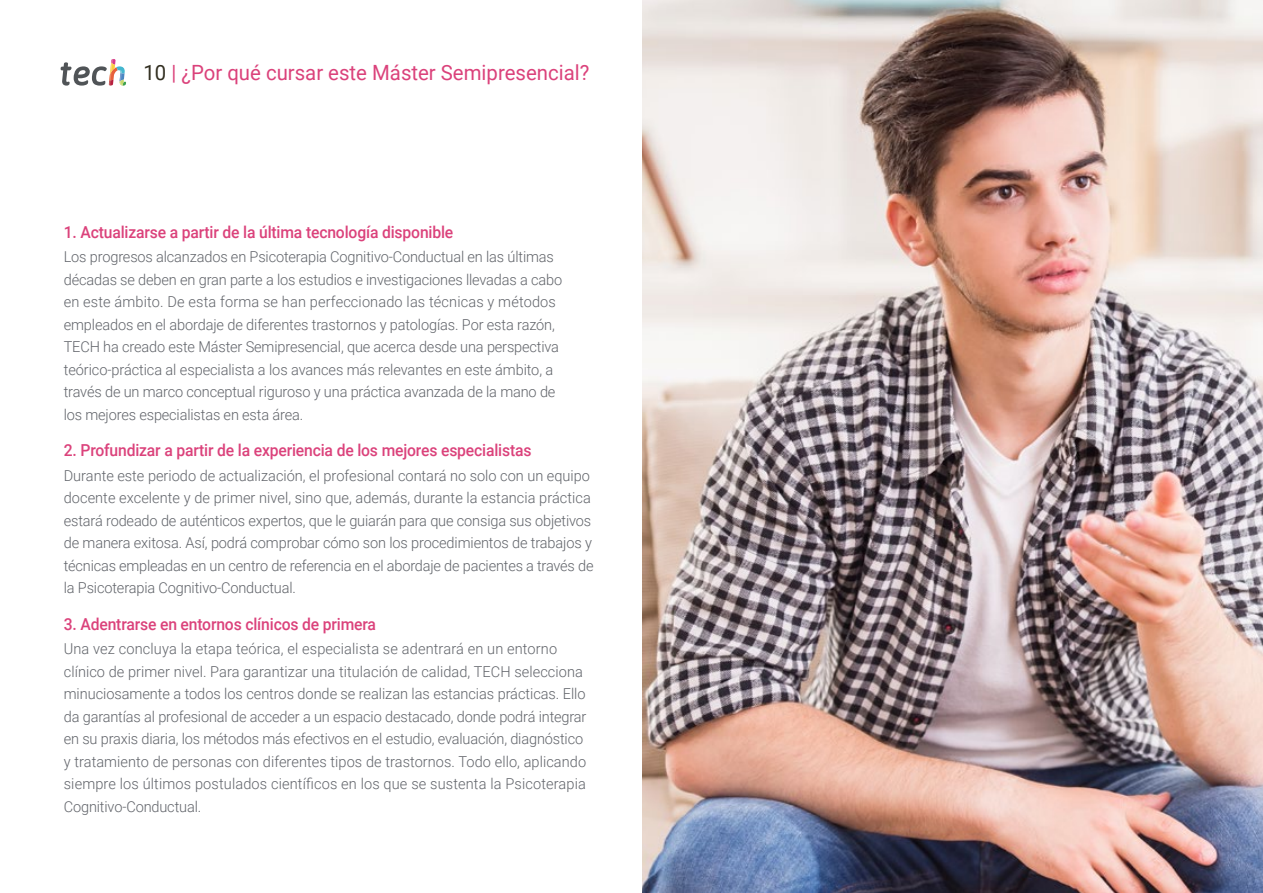
<style>
.page{position:relative;width:1263px;height:893px;background:#fff}
.page>*{position:absolute;margin:0;border:0;box-sizing:border-box;transform-origin:0 0}
.t1{font:21px "Roboto";color:#db427b}
.t2{font:500 16.5px "Roboto";letter-spacing:-.01em;color:#db427b;scale:.95 1}
.t3{font:300 15px/22.5px "Roboto";letter-spacing:-.01em;color:#61646a}
.s1{color:#312e20}
</style>
<div class="page">
<svg style="left:61px;top:59px;width:65px;height:27px"></svg>
<img style="left:642px;top:0;width:621px;height:893px">
<h1 class="t1" style="left:144px;top:57px;width:447px"><span class="s1">10</span> | ¿Por qué cursar este Máster Semipresencial?</h1>
<p class="t2" style="left:64px;top:220px;width:411px">1. Actualizarse a partir de la última tecnología disponible</p>
<p class="t3" style="left:64px;top:245px;width:500px">Los progresos alcanzados en Psicoterapia Cognitivo-Conductual en las últimas décadas se deben en gran parte a los estudios e investigaciones llevadas a cabo en este ámbito. De esta forma se han perfeccionado las técnicas y métodos empleados en el abordaje de diferentes trastornos y patologías. Por esta razón, TECH ha creado este Máster Semipresencial, que acerca desde una perspectiva teórico-práctica al especialista a los avances más relevantes en este ámbito, a través de un marco conceptual riguroso y una práctica avanzada de la mano de los mejores especialistas en esta área.</p>
<p class="t2" style="left:64px;top:439px;width:494px">2. Profundizar a partir de la experiencia de los mejores especialistas</p>
<p class="t3" style="left:64px;top:464px;width:531px">Durante este periodo de actualización, el profesional contará no solo con un equipo docente excelente y de primer nivel, sino que, además, durante la estancia práctica estará rodeado de auténticos expertos, que le guiarán para que consiga sus objetivos de manera exitosa. Así, podrá comprobar cómo son los procedimientos de trabajos y técnicas empleadas en un centro de referencia en el abordaje de pacientes a través de la Psicoterapia Cognitivo-Conductual.</p>
<p class="t2" style="left:64px;top:612px;width:330px">3. Adentrarse en entornos clínicos de primera</p>
<p class="t3" style="left:64px;top:637px;width:524px">Una vez concluya la etapa teórica, el especialista se adentrará en un entorno clínico de primer nivel. Para garantizar una titulación de calidad, TECH selecciona minuciosamente a todos los centros donde se realizan las estancias prácticas. Ello da garantías al profesional de acceder a un espacio destacado, donde podrá integrar en su praxis diaria, los métodos más efectivos en el estudio, evaluación, diagnóstico y tratamiento de personas con diferentes tipos de trastornos. Todo ello, aplicando siempre los últimos postulados científicos en los que se sustenta la Psicoterapia Cognitivo-Conductual.</p>
</div>
